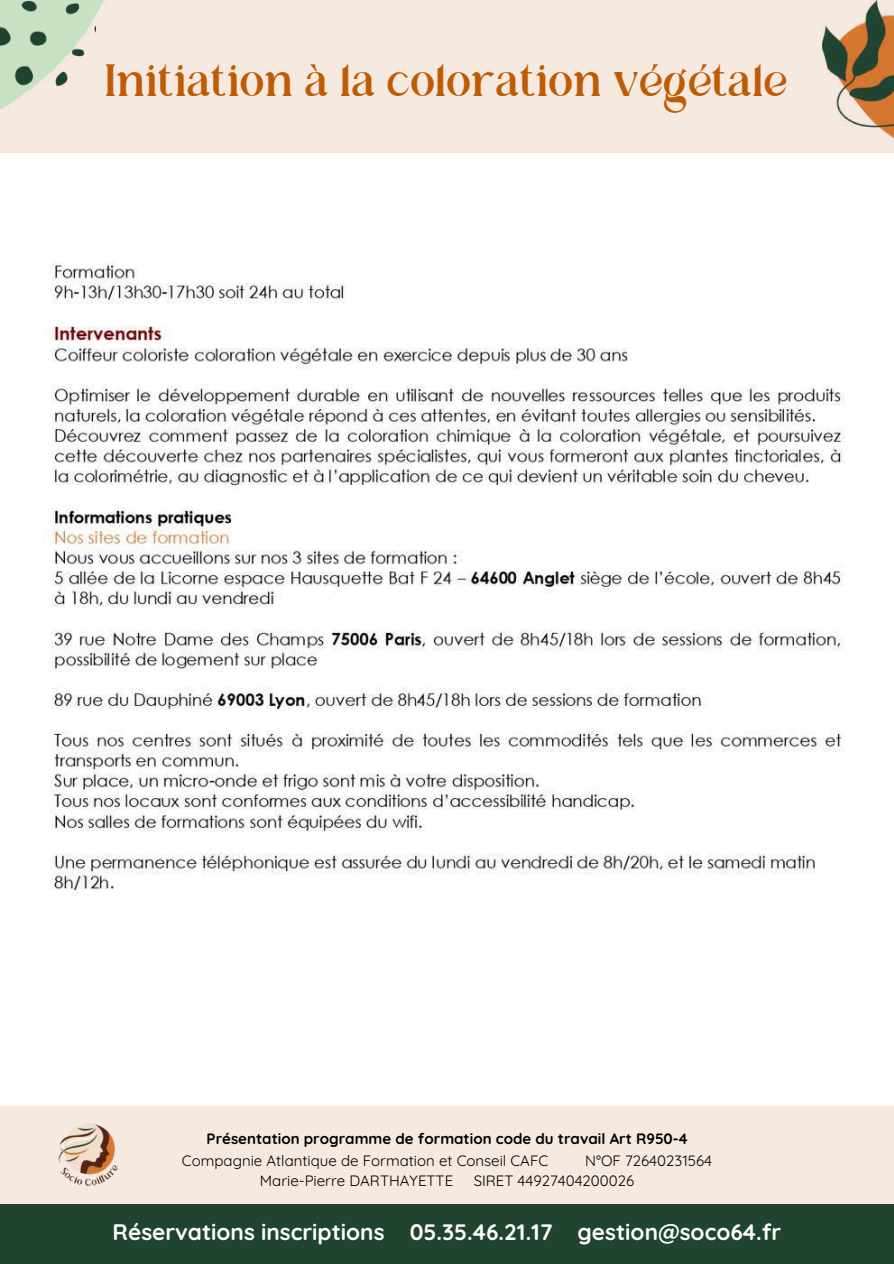
<style>
.page{position:relative;width:894px;height:1264px;background:#fff}
.page>*{position:absolute;margin:0;border:0;box-sizing:border-box;transform-origin:0 0}
.t1{font:45px "Laisha";color:#bf5b04}
.t2{font:700 22.5px "Quicksand";color:#fff}
.t3{font:15px "Quicksand";color:#000}
.t4{font:700 15px "Quicksand";color:#000}
</style>
<div class="page">
<div style="left:0;top:0;width:893px;height:154px;background:#f5e9e0"></div>
<img style="left:818px;top:132px;width:75px;height:22px">
<img style="left:0;top:0;width:126px;height:154px">
<div style="left:0;top:1106px;width:893px;height:157px;background:#f5e9e0"></div>
<div style="left:0;top:1204px;width:893px;height:59px;background:#214431"></div>
<img style="left:0;top:2px;width:95px;height:83px">
<img style="left:822px;top:0;width:71px;height:132px">
<img style="left:58px;top:1124px;width:60px;height:63px">
<img style="left:50px;top:262px;width:794px;height:632px">
<h1 class="t1" style="left:106px;top:63px;width:684px">Initiation à la coloration végétale</h1>
<p class="t4" style="left:206px;top:1129px;width:482px">Présentation programme de formation code du travail Art R950-4</p>
<p class="t3" style="left:182px;top:1150px;width:368px">Compagnie Atlantique de Formation et Conseil CAFC</p>
<p class="t3" style="left:585px;top:1150px;width:128px">N°OF 72640231564</p>
<p class="t3" style="left:260px;top:1170px;width:195px">Marie-Pierre DARTHAYETTE</p>
<p class="t3" style="left:473px;top:1170px;width:162px">SIRET 44927404200026</p>
<h2 class="t2" style="left:113px;top:1217px;width:670px">Réservations inscriptions 05.35.46.21.17 gestion@soco64.fr</h2>
</div>
